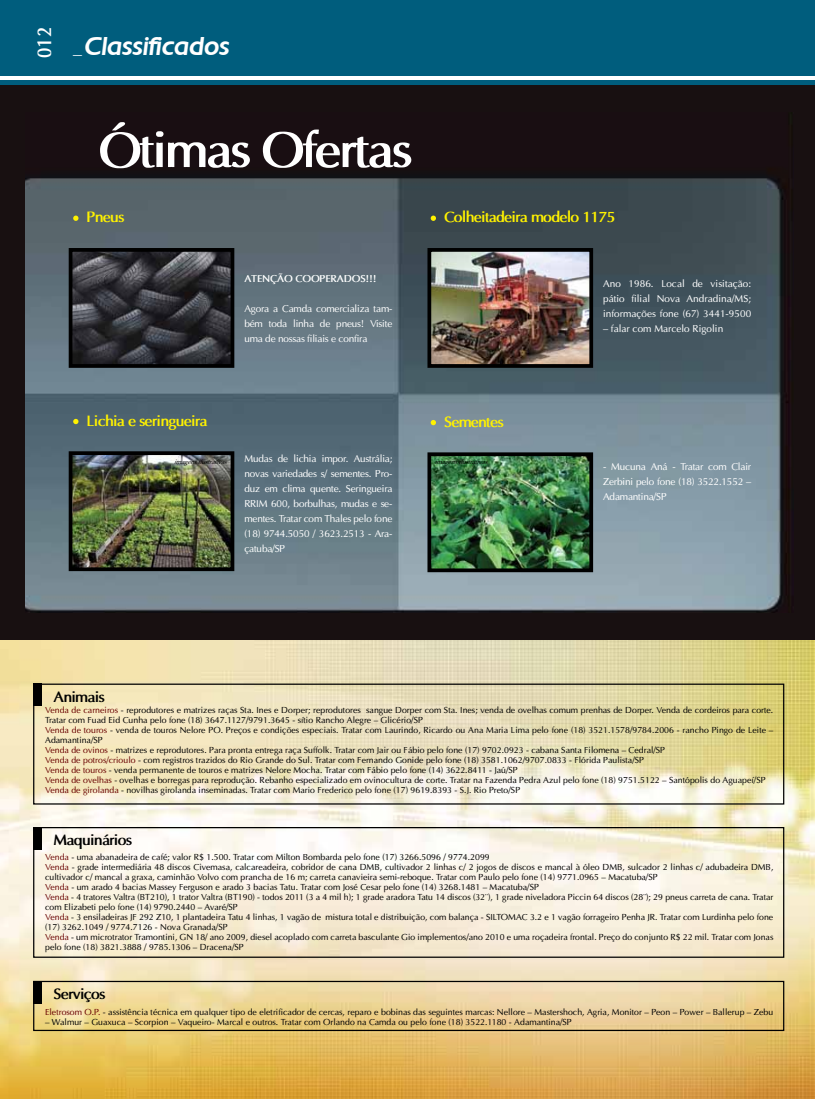
<style>
.page{position:relative;width:815px;height:1099px;background:#fff}
.page>*{position:absolute;margin:0;border:0;box-sizing:border-box;transform-origin:0 0}
.t1{font:700 50px "Optima";letter-spacing:-.06em;color:#fff}
.t2{font:italic 500 25px "Chantilly";letter-spacing:-.02em;color:#fff}
.t3{font:700 20px "Optima";color:#fff;scale:.87 1}
.t4{font:700 15px "Optima";letter-spacing:-.06em;color:#fff200}
.t5{font:700 15px "Optima";letter-spacing:-.06em;color:#000}
.t6{font:10px/15px "Optima";letter-spacing:-.02em;color:#fff;text-align:justify}
.t7{font:10px "Optima";color:#fff}
.t8{font:700 10px "Optima";letter-spacing:-.02em;color:#fff}
.t9{font:8.75px/10px "Optima";color:#000}
.t10{font:italic 6.25px "Optima";color:#000}
.s1{color:#680000}
</style>
<div class="page">
<div style="left:0;top:0;width:815px;height:85px;background:#005d7d"></div>
<hr style="left:0;top:76px;width:815px;height:4px;background:#fff">
<img style="left:0;top:111px;width:815px;height:987px">
<img style="left:74px;top:253px;width:155px;height:110px">
<div style="left:69px;top:248px;width:165px;height:120px;border:4px solid #000"></div>
<img style="left:74px;top:456px;width:155px;height:110px">
<div style="left:69px;top:451px;width:165px;height:120px;border:4px solid #000"></div>
<svg style="left:73px;top:215px;width:5px;height:6px"></svg>
<svg style="left:73px;top:419px;width:5px;height:5px"></svg>
<svg style="left:431px;top:215px;width:5px;height:6px"></svg>
<svg style="left:431px;top:420px;width:5px;height:5px"></svg>
<img style="left:432px;top:253px;width:156px;height:110px">
<div style="left:427px;top:248px;width:166px;height:120px;border:4px solid #000"></div>
<img style="left:432px;top:457px;width:156px;height:110px">
<div style="left:427px;top:452px;width:166px;height:120px;border:4px solid #000"></div>
<div style="left:33px;top:683px;width:751px;height:121px;border:1px solid #000"></div>
<div style="left:33px;top:827px;width:751px;height:130px;border:1px solid #000"></div>
<div style="left:33px;top:980px;width:751px;height:51px;border:1px solid #000"></div>
<div style="left:33px;top:683px;width:8px;height:23px;background:#000"></div>
<div style="left:33px;top:827px;width:8px;height:22px;background:#000"></div>
<div style="left:33px;top:980px;width:8px;height:23px;background:#000"></div>
<div style="left:0;top:85px;width:815px;height:26px;background:#181011"></div>
<div style="left:0;top:613px;width:815px;height:26px;background:#181011"></div>
<div style="left:0;top:98px;width:25px;height:528px;background:#181011"></div>
<div style="left:795px;top:98px;width:20px;height:528px;background:#181011"></div>
<h3 class="t3" style="left:32px;top:58px;width:38px;rotate:-90deg">012</h3>
<h2 class="t2" style="left:72px;top:30px;width:158px">_Classificados</h2>
<h1 class="t1" style="left:99px;top:119px;width:316px">Ótimas Ofertas</h1>
<h3 class="t4" style="left:87px;top:208px;width:39px">Pneus</h3>
<h3 class="t4" style="left:444px;top:208px;width:173px">Colheitadeira modelo 1175</h3>
<p class="t8" style="left:244px;top:272px;width:133px">ATENÇÃO COOPERADOS!!!</p>
<p class="t6" style="left:244px;top:301px;width:150px">Agora a Camda comercializa tam&shy;bém toda linha de pneus! Visite uma de nossas filiais e confira</p>
<p class="t6" style="left:603px;top:276px;width:150px">Ano 1986. Local de visitação: pátio filial Nova Andradina/MS; informações fone (67) 3441-9500</p>
<p class="t7" style="left:603px;top:322px;width:122px">– falar com Marcelo Rigolin</p>
<h3 class="t4" style="left:87px;top:411px;width:123px">Lichia e seringueira</h3>
<h3 class="t4" style="left:444px;top:412px;width:61px">Sementes</h3>
<h3 class="t5" style="left:54px;top:687px;width:53px">Animais</h3>
<p class="t6" style="left:244px;top:451px;width:150px">Mudas de lichia impor. Austrália; novas variedades s/ sementes. Pro&shy;duz em clima quente. Seringueira RRIM 600, borbulhas, mudas e se&shy;mentes. Tratar com Thales pelo fone (18) 9744.5050 / 3623.2513 - Ara&shy;çatuba/SP</p>
<p class="t10" style="left:174px;top:457px;width:57px">imagensilustrativas</p>
<p class="t10" style="left:435px;top:457px;width:57px">imagensilustrativas</p>
<p class="t6" style="left:603px;top:459px;width:150px">- Mucuna Aná - Tratar com Clair Zerbini pelo fone (18) 3522.1552 – Adamantina/SP</p>
<p class="t9" style="left:45px;top:705px;width:730px"><span class="s1">Venda de carneiros</span> - reprodutores e matrizes raças Sta. Ines e Dorper; reprodutores sangue Dorper com Sta. Ines; venda de ovelhas comum prenhas de Dorper. Venda de cordeiros para corte.<br>Tratar com Fuad Eid Cunha pelo fone (18) 3647.1127/9791.3645 - sítio Rancho Alegre – Glicério/SP<br><span class="s1">Venda de touros</span> - venda de touros Nelore PO. Preços e condições especiais. Tratar com Laurindo, Ricardo ou Ana Maria Lima pelo fone (18) 3521.1578/9784.2006 - rancho Pingo de Leite – Adamantina/SP<br><span class="s1">Venda de ovinos</span> - matrizes e reprodutores. Para pronta entrega raça Suffolk. Tratar com Jair ou Fábio pelo fone (17) 9702.0923 - cabana Santa Filomena – Cedral/SP<br><span class="s1">Venda de potros/crioulo</span> - com registros trazidos do Rio Grande do Sul. Tratar com Fernando Gonide pelo fone (18) 3581.1062/9707.0833 - Flórida Paulista/SP<br><span class="s1">Venda de touros</span> - venda permanente de touros e matrizes Nelore Mocha. Tratar com Fábio pelo fone (14) 3622.8411 - Jaú/SP<br><span class="s1">Venda de ovelhas</span> - ovelhas e borregas para reprodução. Rebanho especializado em ovinocultura de corte. Tratar na Fazenda Pedra Azul pelo fone (18) 9751.5122 – Santópolis do Aguapeí/SP <span class="s1">Venda de girolanda</span> - novilhas girolanda inseminadas. Tratar com Mario Frederico pelo fone (17) 9619.8393 - S.J. Rio Preto/SP</p>
<h3 class="t5" style="left:54px;top:830px;width:80px">Maquinários</h3>
<p class="t9" style="left:45px;top:851px;width:730px"><span class="s1">Venda</span> - uma abanadeira de café; valor R$ 1.500. Tratar com Milton Bombarda pelo fone (17) 3266.5096 / 9774.2099<br><span class="s1">Venda</span> - grade intermediária 48 discos Civemasa, calcareadeira, cobridor de cana DMB, cultivador 2 linhas c/ 2 jogos de discos e mancal à óleo DMB, sulcador 2 linhas c/ adubadeira DMB, cultivador c/ mancal a graxa, caminhão Volvo com prancha de 16 m; carreta canavieira semi-reboque. Tratar com Paulo pelo fone (14) 9771.0965 – Macatuba/SP<br><span class="s1">Venda</span> - um arado 4 bacias Massey Ferguson e arado 3 bacias Tatu. Tratar com José Cesar pelo fone (14) 3268.1481 – Macatuba/SP<br><span class="s1">Venda</span> - 4 tratores Valtra (BT210), 1 trator Valtra (BT190) - todos 2011 (3 a 4 mil h); 1 grade aradora Tatu 14 discos (32¨), 1 grade niveladora Piccin 64 discos (28¨); 29 pneus carreta de cana. Tratar com Elizabeti pelo fone (14) 9790.2440 – Avaré/SP<br><span class="s1">Venda</span> - 3 ensiladeiras JF 292 Z10, 1 plantadeira Tatu 4 linhas, 1 vagão de mistura total e distribuição, com balança - SILTOMAC 3.2 e 1 vagão forrageiro Penha JR. Tratar com Lurdinha pelo fone (17) 3262.1049 / 9774.7126 - Nova Granada/SP<br><span class="s1">Venda</span> - um microtrator Tramontini, GN 18/ ano 2009, diesel acoplado com carreta basculante Gio implementos/ano 2010 e uma roçadeira frontal. Preço do conjunto R$ 22 mil. Tratar com Jonas pelo fone (18) 3821.3888 / 9785.1306 – Dracena/SP</p>
<h3 class="t5" style="left:54px;top:984px;width:54px">Serviços</h3>
<p class="t9" style="left:45px;top:1006px;width:730px"><span class="s1">Eletrosom O.P.</span> - assistência técnica em qualquer tipo de eletrificador de cercas, reparo e bobinas das seguintes marcas: Nellore – Mastershoch, Agria, Monitor – Peon – Power – Ballerup – Zebu</p>
<p class="t9" style="left:45px;top:1016px;width:528px">– Walmur – Guaxuca – Scorpion – Vaqueiro- Marcal e outros. Tratar com Orlando na Camda ou pelo fone (18) 3522.1180 - Adamantina/SP</p>
</div>
